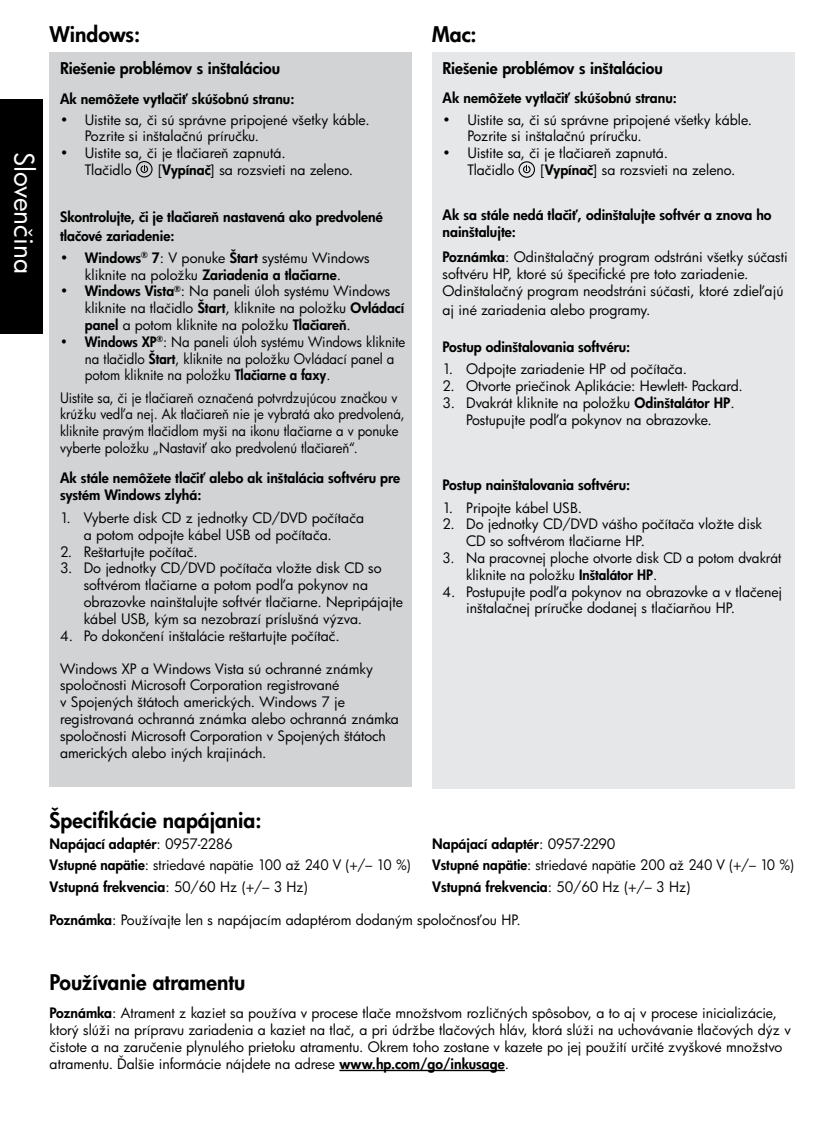
<style>
.page{position:relative;width:819px;height:1134px;background:#fff}
.page>*{position:absolute;margin:0;border:0;box-sizing:border-box;transform-origin:0 0}
.t1{font:26.25px "Futura CE";color:#fff}
.t2{font:800 21px "Futura CE";color:#000}
.t3{font:800 15.75px "Futura CE";color:#000}
.t4{font:14px/16.8px "Futura CE";color:#000}
.t5{font:800 14px/16.8px "Futura CE";color:#000}
.t6{font:14px/16.8px "Futura CE";color:#000;scale:.93 1}
.t7{font:14px/16.8px "Futura CE";color:#000;scale:.94 1}
.t8{font:14px/16.8px "Futura CE";color:#000;scale:.96 1}
.s1{font-weight:800}
</style>
<div class="page">
<div style="left:432px;top:53px;width:362px;height:736px;background:#e6e7e8"></div>
<div style="left:50px;top:53px;width:362px;height:734px;background:#d1d3d4"></div>
<hr style="left:339px;top:1070px;width:166px;height:1px;background:#000">
<div style="left:136px;top:161px;width:17px;height:17px;border:1px solid #000;border-radius:50%"></div>
<svg style="left:140px;top:165px;width:9px;height:8px"></svg>
<div style="left:519px;top:161px;width:16px;height:17px;border:1px solid #000;border-radius:50%"></div>
<svg style="left:523px;top:165px;width:8px;height:9px"></svg>
<div style="left:0;top:99px;width:43px;height:235px;background:#000"></div>
<h1 class="t1" style="left:42px;top:152px;width:123px;rotate:90deg">Slovenčina</h1>
<h2 class="t2" style="left:50px;top:20px;width:92px">Windows:</h2>
<h2 class="t2" style="left:432px;top:20px;width:46px">Mac:</h2>
<p class="t3" style="left:60px;top:58px;width:222px">Riešenie problémov s inštaláciou</p>
<p class="t5" style="left:60px;top:91px;width:236px">Ak nemôžete vytlačiť skúšobnú stranu:</p>
<p class="t4" style="left:85px;top:111px;width:286px;text-indent:-25px">• Uistite sa, či sú správne pripojené všetky káble.<br>Pozrite si inštalačnú príručku.</p>
<p class="t4" style="left:85px;top:144px;width:202px;line-height:17.3px;text-indent:-25px">• Uistite sa, či je tlačiareň zapnutá.<br>Tlačidlo</p>
<p class="t4" style="left:158px;top:162px;width:197px">[<span class="s1">Vypínač</span>] sa rozsvieti na zeleno.</p>
<p class="t5" style="left:60px;top:207px;width:324px;line-height:18.9px">Skontrolujte, či je tlačiareň nastavená ako predvolené tlačové zariadenie:</p>
<p class="t4" style="left:60px;top:249px;width:311px;text-align:center">• <span class="s1">Windows</span><sup>®</sup> <span class="s1">7</span>: V ponuke <span class="s1">Štart</span> systému Windows kliknite na položku <span class="s1">Zariadenia a tlačiarne</span>.</p>
<p class="t4" style="left:85px;top:283px;width:321px;text-indent:-25px">• <span class="s1">Windows Vista</span><sup>®</sup>: Na paneli úloh systému Windows kliknite na tlačidlo <span class="s1">Štart</span>, kliknite na položku <span class="s1">Ovládací panel</span> a potom kliknite na položku <span class="s1">Tlačiareň</span>.</p>
<p class="t7" style="left:85px;top:333px;width:342px;text-indent:-25px">• <span class="s1">Windows XP</span><sup>®</sup>: Na paneli úloh systému Windows kliknite na tlačidlo <span class="s1">Štart</span>, kliknite na položku Ovládací panel a potom kliknite na položku <span class="s1">Tlačiarne a faxy</span>.</p>
<p class="t6" style="left:60px;top:389px;width:372px">Uistite sa, či je tlačiareň označená potvrdzujúcou značkou v krúžku vedľa nej. Ak tlačiareň nie je vybratá ako predvolená, kliknite pravým tlačidlom myši na ikonu tlačiarne a v ponuke vyberte položku „Nastaviť ako predvolenú tlačiareň“.</p>
<p class="t5" style="left:60px;top:469px;width:342px">Ak stále nemôžete tlačiť alebo ak inštalácia softvéru pre systém Windows zlyhá:</p>
<p class="t4" style="left:84px;top:509px;width:282px;text-indent:-24px">1. Vyberte disk CD z jednotky CD/DVD počítača a potom odpojte kábel USB od počítača.</p>
<p class="t4" style="left:60px;top:543px;width:139px">2. Reštartujte počítač.</p>
<p class="t4" style="left:84px;top:560px;width:321px;text-indent:-24px">3. Do jednotky CD/DVD počítača vložte disk CD so softvérom tlačiarne a potom podľa pokynov na obrazovke nainštalujte softvér tlačiarne. Nepripájajte kábel USB, kým sa nezobrazí príslušná výzva.</p>
<p class="t4" style="left:60px;top:627px;width:281px">4. Po dokončení inštalácie reštartujte počítač.</p>
<p class="t4" style="left:60px;top:660px;width:340px">Windows XP a Windows Vista sú ochranné známky spoločnosti Microsoft Corporation registrované<br>v Spojených štátoch amerických. Windows 7 je registrovaná ochranná známka alebo ochranná známka spoločnosti Microsoft Corporation v Spojených štátoch amerických alebo iných krajinách.</p>
<p class="t3" style="left:443px;top:58px;width:222px">Riešenie problémov s inštaláciou</p>
<p class="t5" style="left:443px;top:89px;width:236px">Ak nemôžete vytlačiť skúšobnú stranu:</p>
<p class="t4" style="left:467px;top:111px;width:286px;text-indent:-25px">• Uistite sa, či sú správne pripojené všetky káble.<br>Pozrite si inštalačnú príručku.</p>
<p class="t4" style="left:467px;top:144px;width:202px;text-indent:-25px">• Uistite sa, či je tlačiareň zapnutá.<br>Tlačidlo</p>
<p class="t4" style="left:540px;top:161px;width:197px">[<span class="s1">Vypínač</span>] sa rozsvieti na zeleno.</p>
<p class="t5" style="left:443px;top:206px;width:331px">Ak sa stále nedá tlačiť, odinštalujte softvér a znova ho nainštalujte:</p>
<p class="t4" style="left:443px;top:248px;width:347px"><span class="s1">Poznámka</span>: Odinštalačný program odstráni všetky súčasti softvéru HP, ktoré sú špecifické pre toto zariadenie.<br>Odinštalačný program neodstráni súčasti, ktoré zdieľajú</p>
<p class="t4" style="left:443px;top:301px;width:210px">aj iné zariadenia alebo programy.</p>
<p class="t5" style="left:443px;top:338px;width:189px">Postup odinštalovania softvéru:</p>
<p class="t4" style="left:443px;top:360px;width:246px">1. Odpojte zariadenie HP od počítača.</p>
<p class="t4" style="left:443px;top:377px;width:302px">2. Otvorte priečinok Aplikácie: Hewlett- Packard.</p>
<p class="t4" style="left:443px;top:394px;width:294px;text-align:center">3. Dvakrát kliknite na položku <span class="s1">Odinštalátor HP</span>.<br>Postupujte podľa pokynov na obrazovke.</p>
<p class="t5" style="left:443px;top:476px;width:189px">Postup nainštalovania softvéru:</p>
<p class="t4" style="left:443px;top:499px;width:141px">1. Pripojte kábel USB.</p>
<p class="t4" style="left:466px;top:515px;width:298px;text-indent:-24px">2. Do jednotky CD/DVD vášho počítača vložte disk<br>CD so softvérom tlačiarne HP.</p>
<p class="t8" style="left:466px;top:549px;width:330px;text-indent:-24px">3. Na pracovnej ploche otvorte disk CD a potom dvakrát kliknite na položku <span class="s1">Inštalátor HP</span>.</p>
<p class="t4" style="left:466px;top:583px;width:317px;text-indent:-24px">4. Postupujte podľa pokynov na obrazovke a v tlačenej inštalačnej príručke dodanej s tlačiarňou HP.</p>
<h2 class="t2" style="left:50px;top:806px;width:213px">Špecifikácie napájania:</h2>
<p class="t4" style="left:50px;top:833px;width:363px;line-height:21.3px"><span class="s1">Napájací adaptér</span>: 0957-2286<br><span class="s1">Vstupné napätie</span>: striedavé napätie 100 až 240 V (+/– 10 %)<br><span class="s1">Vstupná frekvencia</span>: 50/60 Hz (+/– 3 Hz)</p>
<p class="t4" style="left:432px;top:833px;width:364px;line-height:21.3px"><span class="s1">Napájací adaptér</span>: 0957-2290<br><span class="s1">Vstupné napätie</span>: striedavé napätie 200 až 240 V (+/– 10 %)<br><span class="s1">Vstupná frekvencia</span>: 50/60 Hz (+/– 3 Hz)</p>
<p class="t4" style="left:50px;top:911px;width:473px"><span class="s1">Poznámka</span>: Používajte len s napájacím adaptérom dodaným spoločnosťou HP.</p>
<h2 class="t2" style="left:50px;top:968px;width:197px">Používanie atramentu</h2>
<p class="t4" style="left:50px;top:1004px;width:743px"><span class="s1">Poznámka</span>: Atrament z kaziet sa používa v procese tlače množstvom rozličných spôsobov, a to aj v procese inicializácie, ktorý slúži na prípravu zariadenia a kaziet na tlač, a pri údržbe tlačových hláv, ktorá slúži na uchovávanie tlačových dýz v čistote a na zaručenie plynulého prietoku atramentu. Okrem toho zostane v kazete po jej použití určité zvyškové množstvo atramentu. Ďalšie informácie nájdete na adrese <span class="s1">www.hp.com/go/inkusage</span>.</p>
</div>
